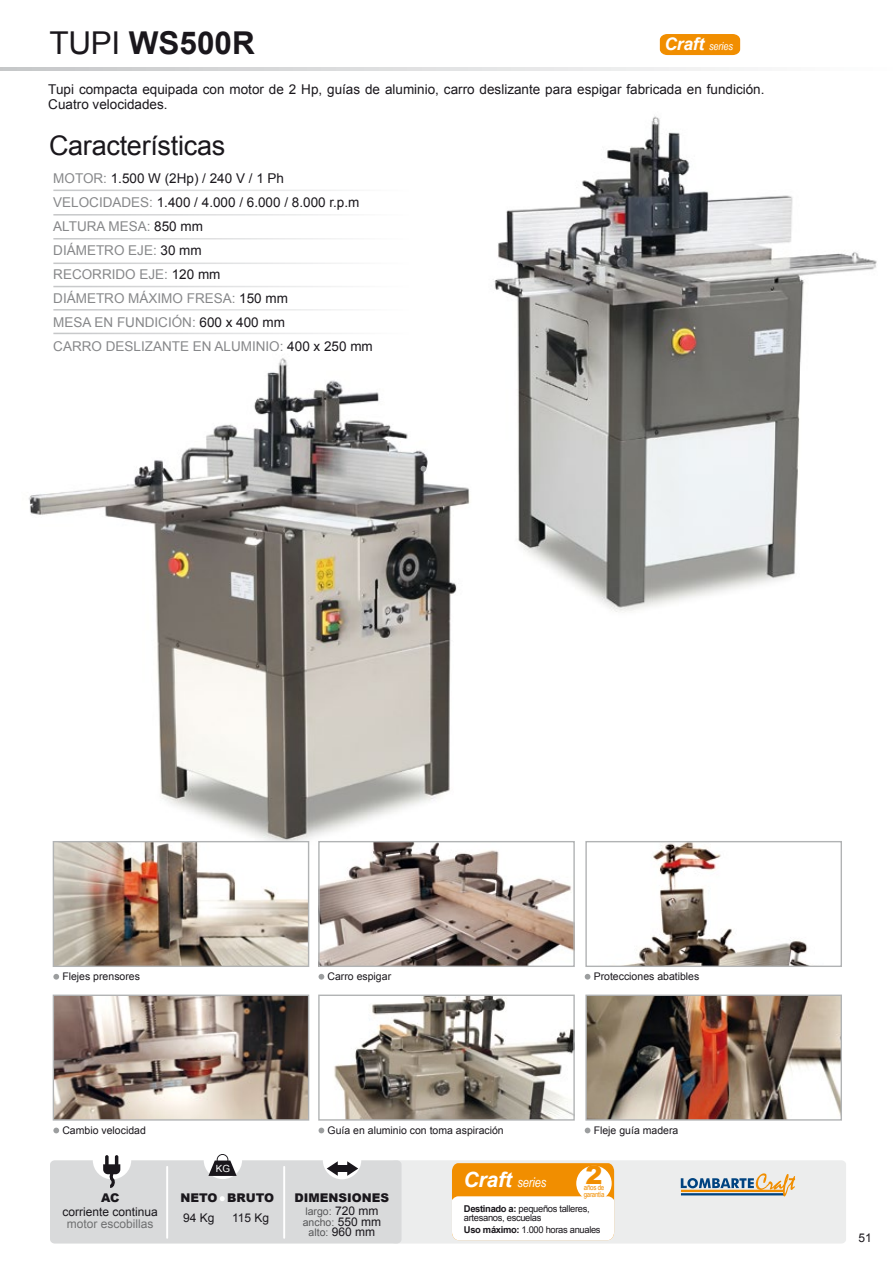
<style>
.page{position:relative;width:893px;height:1263px;background:#fff}
.page>*{position:absolute;margin:0;border:0;box-sizing:border-box;transform-origin:0 0}
.t1{font:700 31.5px "Arial";color:#1a171c}
.t2{font:27px "Arial";letter-spacing:-.01em;color:#1a171c}
.t3{font:900 25.35px "Arial";color:#f18e00}
.t4{font:13.5px/24px "Arial";color:#87888a}
.t5{font:13.5px/15px "Arial";color:#1a171c}
.t6{font:italic 13.5px "Arial Narrow";letter-spacing:-.01em;color:#fff}
.t7{font:12px "Arial";color:#1a171c}
.t8{font:900 12px "Arial";color:#1a171c}
.t9{font:12px "Arial";color:#707172}
.t10{font:italic 11.1px "Arial Narrow";letter-spacing:-.01em;color:#fff}
.t11{font:10.5px "Arial";color:#1a171c}
.t12{font:10.5px/10.5px "Arial";color:#58585a;text-align:center}
.t13{font:9.9px "Arial";color:#fff}
.t14{font:9.45px/9px "Arial";letter-spacing:-.035em;color:#1a171c}
.t15{font:7.5px "Arial Narrow";letter-spacing:-.035em;color:#f18e00}
.s1{font-weight:400}
.s2{color:#1a171c}
.s3{font-family:"Arial";font-weight:700;font-size:17.4px}
.s4{font-size:12px;color:#1a171c}
.s5{font-family:"Arial";font-weight:700;font-size:21px}
.s6{font-weight:700}
</style>
<div class="page">
<img style="left:28px;top:116px;width:849px;height:774px">
<svg style="left:0;top:67px;width:744px;height:3px;background:#dddedf"></svg>
<hr style="left:53px;top:190px;width:357px;height:1px;background:#fff">
<hr style="left:53px;top:214px;width:357px;height:2px;background:#fff">
<hr style="left:53px;top:238px;width:357px;height:1px;background:#fff">
<hr style="left:53px;top:263px;width:357px;height:1px;background:#fff">
<hr style="left:53px;top:286px;width:357px;height:1px;background:#fff">
<hr style="left:53px;top:309px;width:357px;height:2px;background:#fff">
<hr style="left:53px;top:333px;width:357px;height:1px;background:#fff">
<svg style="left:421px;top:466px;width:5px;height:6px"></svg>
<svg style="left:53px;top:974px;width:6px;height:5px"></svg>
<svg style="left:319px;top:974px;width:5px;height:5px"></svg>
<svg style="left:585px;top:974px;width:5px;height:5px"></svg>
<svg style="left:53px;top:1127px;width:6px;height:6px"></svg>
<svg style="left:319px;top:1127px;width:5px;height:6px"></svg>
<svg style="left:585px;top:1127px;width:5px;height:6px"></svg>
<svg style="left:51px;top:1242px;width:791px;height:2px"></svg>
<div style="left:391px;top:1160px;width:455px;height:83px;background:#eceded;border-radius:5px"></div>
<div style="left:50px;top:1160px;width:352px;height:83px;background:#d9dadb;border-radius:5px"></div>
<div style="left:93px;top:1141px;width:38px;height:38px;background:#fff;border-radius:50%"></div>
<svg style="left:105px;top:1155px;width:4px;height:14px"></svg>
<hr style="left:115px;top:1155px;width:3px;height:14px;background:#1a171c;border-radius:2px">
<svg style="left:103px;top:1164px;width:17px;height:24px"></svg>
<div style="left:204px;top:1141px;width:38px;height:38px;background:#fff;border-radius:50%"></div>
<div style="left:323px;top:1141px;width:38px;height:38px;background:#fff;border-radius:50%"></div>
<hr style="left:166px;top:1166px;width:2px;height:73px;background:#fff">
<hr style="left:283px;top:1166px;width:2px;height:73px;background:#fff">
<svg style="left:208px;top:1154px;width:29px;height:22px"></svg>
<svg style="left:220px;top:1196px;width:5px;height:5px"></svg>
<svg style="left:347px;top:1161px;width:11px;height:15px"></svg>
<svg style="left:327px;top:1161px;width:11px;height:15px"></svg>
<div style="left:336px;top:1165px;width:12px;height:7px;background:#1a171c"></div>
<svg style="left:681px;top:1173px;width:114px;height:23px"></svg>
<div style="left:660px;top:34px;width:80px;height:21px;background:#f18e00"></div>
<svg style="left:452px;top:1163px;width:162px;height:77px;background:#f9d39c"></svg>
<div style="left:576px;top:1166px;width:36px;height:35px;background:#fff;border-radius:50%"></div>
<img style="left:55px;top:843px;width:252px;height:122px">
<div style="left:53px;top:841px;width:256px;height:126px;border:1px solid #b1b3b4"></div>
<img style="left:587px;top:843px;width:253px;height:122px">
<div style="left:585px;top:841px;width:257px;height:126px;border:1px solid #b1b3b4"></div>
<img style="left:55px;top:996px;width:252px;height:122px">
<div style="left:53px;top:994px;width:256px;height:126px;border:1px solid #b1b3b4"></div>
<img style="left:320px;top:843px;width:253px;height:122px">
<div style="left:318px;top:841px;width:257px;height:126px;border:1px solid #b1b3b4"></div>
<img style="left:334px;top:996px;width:239px;height:122px">
<div style="left:318px;top:994px;width:257px;height:126px;border:1px solid #b1b3b4"></div>
<img style="left:587px;top:996px;width:253px;height:122px">
<div style="left:585px;top:994px;width:257px;height:126px;border:1px solid #b1b3b4"></div>
<h1 class="t1" style="left:50px;top:22px;width:207px"><span class="s1">TUPI</span> WS500R</h1>
<p class="t5" style="left:48px;top:82px;width:718px">Tupi compacta equipada con motor de 2 Hp, guías de aluminio, carro deslizante para espigar fabricada en fundición.<br>Cuatro velocidades.</p>
<h2 class="t2" style="left:49px;top:128px;width:178px">Características</h2>
<p class="t4" style="left:53px;top:166px;width:321px">MOTOR: <span class="s2">1.500 W (2Hp) / 240 V / 1 Ph<br></span>VELOCIDADES: <span class="s2">1.400 / 4.000 / 6.000 / 8.000 r.p.m<br></span>ALTURA MESA: <span class="s2">850 mm<br></span>DIÁMETRO EJE: <span class="s2">30 mm<br></span>RECORRIDO EJE: <span class="s2">120 mm<br></span>DIÁMETRO MÁXIMO FRESA: <span class="s2">150 mm<br></span>MESA EN FUNDICIÓN: <span class="s2">600 x 400 mm<br></span>CARRO DESLIZANTE EN ALUMINIO: <span class="s2">400 x 250 mm</span></p>
<p class="t10" style="left:664px;top:38px;width:70px"><span class="s3">Craft</span> series</p>
<p class="t11" style="left:62px;top:970px;width:79px">Flejes prensores</p>
<p class="t11" style="left:328px;top:970px;width:65px">Carro espigar</p>
<p class="t11" style="left:594px;top:970px;width:107px">Protecciones abatibles</p>
<p class="t11" style="left:62px;top:1123px;width:85px">Cambio velocidad</p>
<p class="t11" style="left:328px;top:1123px;width:178px">Guía en aluminio con toma aspiración</p>
<p class="t11" style="left:594px;top:1123px;width:86px">Fleje guía madera</p>
<p class="t8" style="left:101px;top:1189px;width:20px">AC</p>
<p class="t7" style="left:63px;top:1204px;width:97px">corriente continua</p>
<p class="t9" style="left:67px;top:1216px;width:88px">motor escobillas</p>
<p class="t13" style="left:216px;top:1162px;width:16px">KG</p>
<p class="t8" style="left:180px;top:1189px;width:38px">NETO</p>
<p class="t7" style="left:183px;top:1210px;width:33px">94 Kg</p>
<p class="t8" style="left:227px;top:1189px;width:48px">BRUTO</p>
<p class="t7" style="left:232px;top:1210px;width:39px">115 Kg</p>
<p class="t8" style="left:295px;top:1189px;width:96px">DIMENSIONES</p>
<p class="t12" style="left:303px;top:1206px;width:80px">largo: <span class="s4">720 mm </span>ancho: <span class="s4">550 mm </span>alto: <span class="s4">960 mm</span></p>
<h3 class="t3" style="left:585px;top:1156px;width:18px">2</h3>
<p class="t15" style="left:584px;top:1189px;width:22px">garantía</p>
<p class="t6" style="left:464px;top:1173px;width:84px"><span class="s5">Craft</span> series</p>
<p class="t14" style="left:464px;top:1204px;width:127px"><span class="s6">Destinado a:</span> pequeños talleres, artesanos, escuelas</p>
<p class="t14" style="left:464px;top:1225px;width:138px"><span class="s6">Uso máximo:</span> 1.000 horas anuales</p>
<p class="t15" style="left:584px;top:1182px;width:22px">años de</p>
<p class="t7" style="left:858px;top:1229px;width:15px">51</p>
</div>
